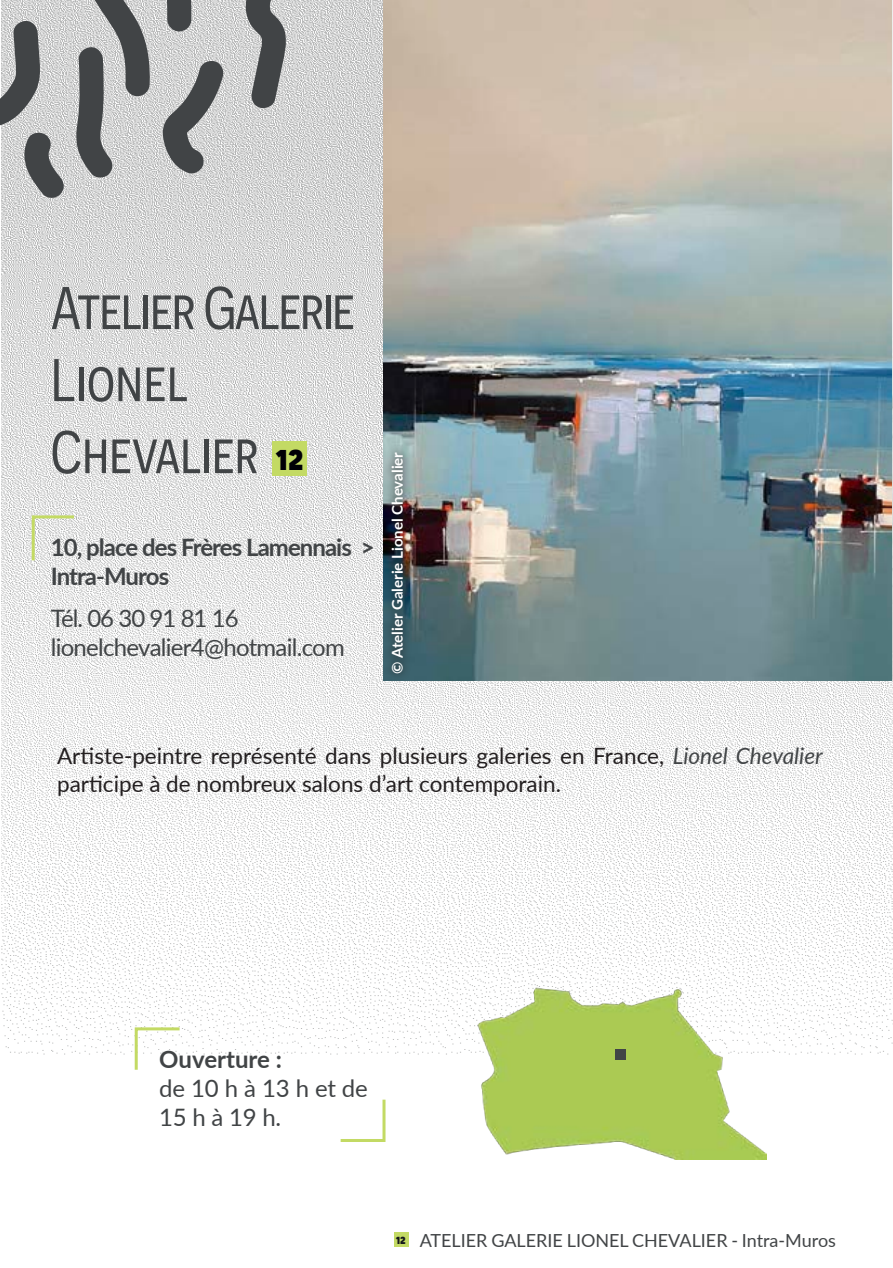
<style>
.page{position:relative;width:893px;height:1268px;background:#fff}
.page>*{position:absolute;margin:0;border:0;box-sizing:border-box;transform-origin:0 0}
.titre{font:60px "Novecentosansnarrow";letter-spacing:-.03em;color:#414446}
.titre-2{font:60px "Novecentosansnarrow";letter-spacing:-.01em;color:#414446}
.t1{font:800 35.7px "Novecentosansnarrow";color:#000006}
.site{font:24px "Lato";letter-spacing:-.03em;color:#414446}
.t2{font:700 24px "Lato";letter-spacing:-.04em;color:#414446}
.site-2{font:24px/28.8px "Lato";letter-spacing:-.01em;color:#414446}
.t3{font:700 24px "Lato";color:#414446}
.t4{font:22.5px/27px "Lato";color:#231f20}
.t5{font:18px "Lato";color:#414446}
.TITRE-sommaire{font:700 15px "Lato";color:#fff}
.t6{font:800 12.9px "Novecentosansnarrow";color:#14171a}
.s1{font-style:italic;color:#414446}
</style>
<div class="page">
<img style="left:2px;top:0;width:891px;height:1055px">
<svg style="left:245px;top:0;width:42px;height:109px;background:#7d7f80"></svg>
<svg style="left:165px;top:0;width:26px;height:32px"></svg>
<svg style="left:163px;top:60px;width:61px;height:115px;background:#949596"></svg>
<svg style="left:76px;top:0;width:74px;height:179px;background:#969898"></svg>
<svg style="left:0;top:21px;width:64px;height:177px;background:#a0a2a3"></svg>
<svg style="left:30px;top:514px;width:47px;height:49px"></svg>
<svg style="left:133px;top:1025px;width:50px;height:45px"></svg>
<svg style="left:340px;top:1099px;width:46px;height:43px"></svg>
<div style="left:272px;top:440px;width:35px;height:35px;background:#c3da64"></div>
<img style="left:383px;top:0;width:509px;height:680px">
<img style="left:465px;top:966px;width:302px;height:193px">
<div style="left:616px;top:1049px;width:10px;height:10px;background:#414446"></div>
<div style="left:394px;top:1232px;width:15px;height:14px;background:#c3da64"></div>
<hr style="left:892px;top:0;width:1px;height:680px;background:#898a8c">
<div style="left:383px;top:443px;width:29px;height:239px;background:#231f20;opacity:.85"></div>
<p class="titre" style="left:51px;top:274px;width:306px">Atelier Galerie</p>
<p class="titre" style="left:51px;top:346px;width:139px">Lionel</p>
<p class="titre-2" style="left:51px;top:418px;width:210px">Chevalier</p>
<p class="t1" style="left:276px;top:435px;width:29px">12</p>
<p class="t2" style="left:51px;top:529px;width:325px">10, place des Frères Lamennais &gt;</p>
<p class="t2" style="left:51px;top:558px;width:120px">Intra-Muros</p>
<p class="site" style="left:51px;top:601px;width:189px">Tél. 06 30 91 81 16</p>
<p class="site" style="left:51px;top:629px;width:296px">lionelchevalier4@hotmail.com</p>
<p class="TITRE-sommaire" style="left:386px;top:673px;width:223px;rotate:-90deg">© Atelier Galerie Lionel Chevalier</p>
<p class="t4" style="left:57px;top:741px;width:767px">Artiste-peintre représenté dans plusieurs galeries en France, <span class="s1">Lionel Chevalier </span>participe à de nombreux salons d’art contemporain.</p>
<p class="t3" style="left:159px;top:1041px;width:124px">Ouverture :</p>
<p class="site-2" style="left:159px;top:1072px;width:210px">de 10 h à 13 h et de<br>15 h à 19 h.</p>
<p class="t6" style="left:396px;top:1230px;width:12px">12</p>
<p class="t5" style="left:420px;top:1227px;width:418px">ATELIER GALERIE LIONEL CHEVALIER - Intra-Muros</p>
</div>
